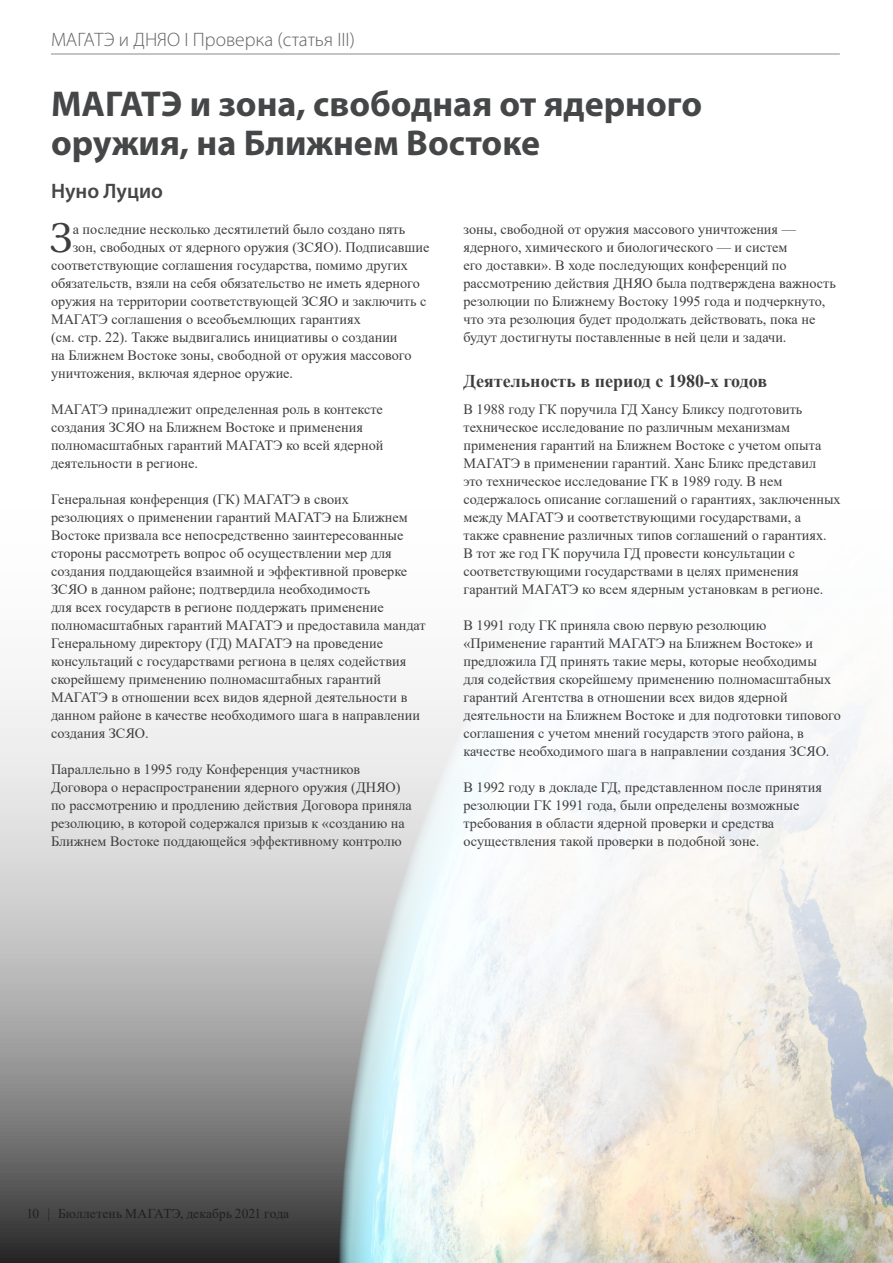
<style>
.page{position:relative;width:893px;height:1263px;background:#fff}
.page>*{position:absolute;margin:0;border:0;box-sizing:border-box;transform-origin:0 0}
.Body_Frist_Para{font:44.1px "Minion Pro";color:#3e3e3f}
.Story_Title{font:700 36px/39px "Myriad Pro";color:#454647}
.Author-top{font:600 21px "Myriad Pro";color:#454647}
.t1{font:300 19.5px "Myriad Pro";color:#636366}
.Paragraph_Heading_01{font:700 18px "Times New Roman";color:#3e3e3f}
.Body_Text{font:14.25px/18px "Times New Roman";color:#3e3e3f}
.Body_Text_-_no_space{font:14.25px/18px "Times New Roman";color:#3e3e3f}
.Body_Frist_Para-2{font:14.25px "Times New Roman";color:#3e3e3f}
.t2{font:13.5px "Times New Roman";letter-spacing:.005em;color:#231f20}
</style>
<div class="page">
<img style="left:0;top:688px;width:893px;height:575px">
<hr style="left:51px;top:54px;width:789px;height:1px;background:#636366">
<h3 class="t1" style="left:51px;top:29px;width:305px">МАГАТЭ и ДНЯО Ι Проверка (статья III)</h3>
<p class="Story_Title" style="left:51px;top:83px;width:653px">МАГАТЭ и зона, свободная от ядерного оружия, на Ближнем Востоке</p>
<p class="Author-top" style="left:51px;top:177px;width:114px">Нуно Луцио</p>
<p class="Body_Text" style="left:463px;top:220px;width:374px">зоны, свободной от оружия массового уничтожения — ядерного, химического и биологического — и систем<br>его доставки». В ходе последующих конференций по рассмотрению действия ДНЯО была подтверждена важность резолюции по Ближнему Востоку 1995 года и подчеркнуто, что эта резолюция будет продолжать действовать, пока не будут достигнуты поставленные в ней цели и задачи.</p>
<p class="Paragraph_Heading_01" style="left:463px;top:368px;width:305px">Деятельность в период с 1980-х годов</p>
<p class="Body_Text_-_no_space" style="left:463px;top:400px;width:379px">В 1988 году ГК поручила ГД Хансу Бликсу подготовить техническое исследование по различным механизмам применения гарантий на Ближнем Востоке с учетом опыта МАГАТЭ в применении гарантий. Ханс Бликс представил<br>это техническое исследование ГК в 1989 году. В нем содержалось описание соглашений о гарантиях, заключенных между МАГАТЭ и соответствующими государствами, а<br>также сравнение различных типов соглашений о гарантиях.<br>В тот же год ГК поручила ГД провести консультации с соответствующими государствами в целях применения гарантий МАГАТЭ ко всем ядерным установкам в регионе.</p>
<p class="Body_Text" style="left:463px;top:616px;width:379px">В 1991 году ГК приняла свою первую резолюцию «Применение гарантий МАГАТЭ на Ближнем Востоке» и предложила ГД принять такие меры, которые необходимы для содействия скорейшему применению полномасштабных гарантий Агентства в отношении всех видов ядерной деятельности на Ближнем Востоке и для подготовки типового соглашения с учетом мнений государств этого района, в качестве необходимого шага в направлении создания ЗСЯО.</p>
<p class="Body_Text" style="left:463px;top:778px;width:360px">В 1992 году в докладе ГД, представленном после принятия резолюции ГК 1991 года, были определены возможные требования в области ядерной проверки и средства осуществления такой проверки в подобной зоне.</p>
<p class="Body_Frist_Para" style="left:50px;top:208px;width:24px">З</p>
<p class="Body_Frist_Para-2" style="left:73px;top:219px;width:334px">а последние несколько десятилетий было создано пять</p>
<p class="Body_Frist_Para-2" style="left:73px;top:237px;width:358px">зон, свободных от ядерного оружия (ЗСЯО). Подписавшие</p>
<p class="Body_Frist_Para-2" style="left:51px;top:255px;width:359px">соответствующие соглашения государства, помимо других</p>
<p class="Body_Frist_Para-2" style="left:51px;top:273px;width:370px">обязательств, взяли на себя обязательство не иметь ядерного</p>
<p class="Body_Frist_Para-2" style="left:51px;top:291px;width:377px">оружия на территории соответствующей ЗСЯО и заключить с</p>
<p class="Body_Frist_Para-2" style="left:51px;top:309px;width:311px">МАГАТЭ соглашения о всеобъемлющих гарантиях</p>
<p class="Body_Frist_Para-2" style="left:51px;top:327px;width:348px">(см. стр. 22). Также выдвигались инициативы о создании</p>
<p class="Body_Frist_Para-2" style="left:51px;top:345px;width:362px">на Ближнем Востоке зоны, свободной от оружия массового</p>
<p class="Body_Frist_Para-2" style="left:51px;top:363px;width:244px">уничтожения, включая ядерное оружие.</p>
<p class="Body_Text" style="left:51px;top:400px;width:334px">МАГАТЭ принадлежит определенная роль в контексте создания ЗСЯО на Ближнем Востоке и применения полномасштабных гарантий МАГАТЭ ко всей ядерной деятельности в регионе.</p>
<p class="Body_Text" style="left:51px;top:490px;width:376px">Генеральная конференция (ГК) МАГАТЭ в своих<br>резолюциях о применении гарантий МАГАТЭ на Ближнем Востоке призвала все непосредственно заинтересованные стороны рассмотреть вопрос об осуществлении мер для создания поддающейся взаимной и эффективной проверке ЗСЯО в данном районе; подтвердила необходимость<br>для всех государств в регионе поддержать применение полномасштабных гарантий МАГАТЭ и предоставила мандат Генеральному директору (ГД) МАГАТЭ на проведение консультаций с государствами региона в целях содействия скорейшему применению полномасштабных гарантий МАГАТЭ в отношении всех видов ядерной деятельности в данном районе в качестве необходимого шага в направлении создания ЗСЯО.</p>
<p class="Body_Text" style="left:51px;top:760px;width:362px">Параллельно в 1995 году Конференция участников Договора о нераспространении ядерного оружия (ДНЯО) по рассмотрению и продлению действия Договора приняла резолюцию, в которой содержался призыв к «созданию на Ближнем Востоке поддающейся эффективному контролю</p>
<p class="t2" style="left:26px;top:1204px;width:264px">10 | Бюллетень МАГАТЭ, декабрь 2021 года</p>
</div>
